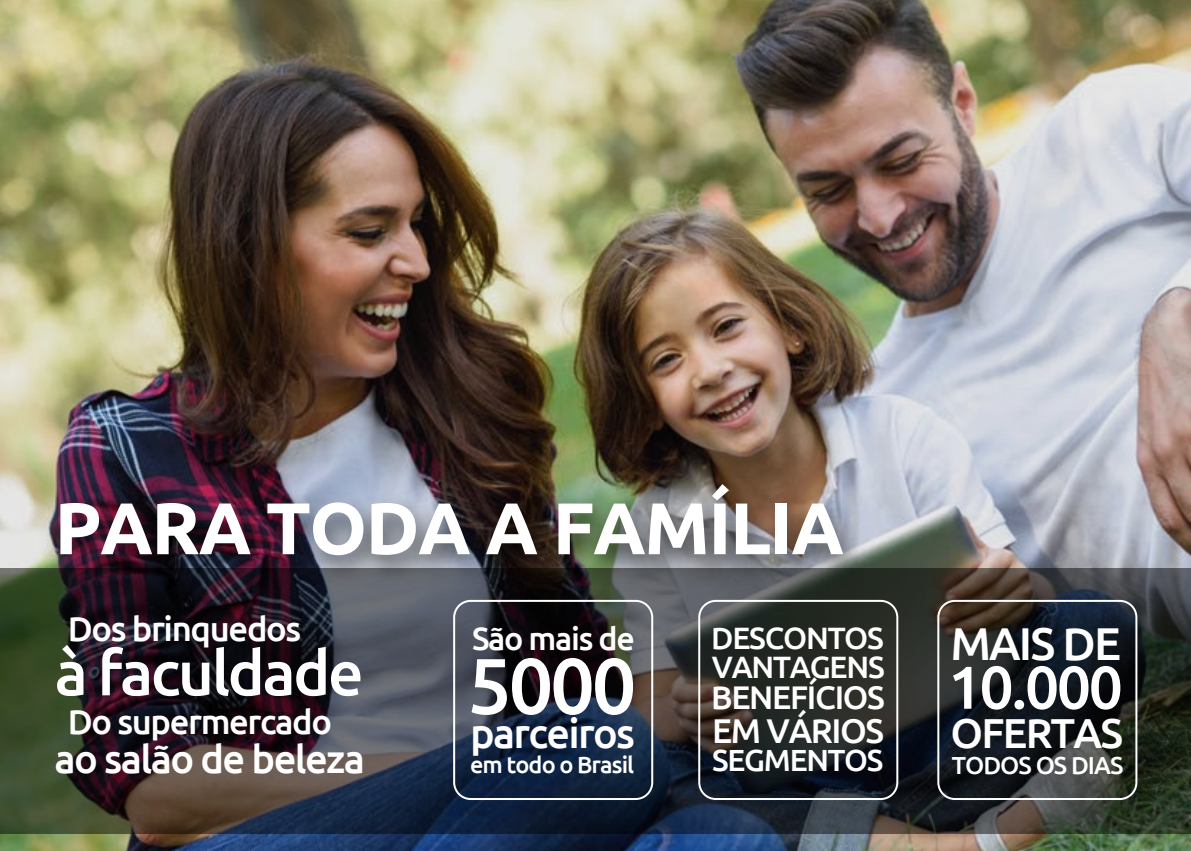
<style>
.page{position:relative;width:1191px;height:851px;background:#fff}
.page>*{position:absolute;margin:0;border:0;box-sizing:border-box;transform-origin:0 0}
.t1{font:500 78.6px "Ubuntu";color:#fff}
.t2{font:700 73px "Ubuntu";letter-spacing:-.02em;color:#fff}
.t3{font:500 62.4px "Ubuntu";letter-spacing:-.04em;color:#fff}
.t4{font:500 60.4px "Ubuntu";color:#fff}
.t5{font:500 46px "Ubuntu";letter-spacing:-.04em;color:#fff}
.t6{font:500 41.8px "Ubuntu";letter-spacing:-.04em;color:#fff}
.t7{font:500 41.4px "Ubuntu";letter-spacing:-.04em;color:#fff}
.t8{font:500 39.8px "Ubuntu";letter-spacing:-.04em;color:#fff}
.t9{font:500 34.6px "Ubuntu";letter-spacing:-.04em;color:#fff}
.t10{font:500 34.4px "Ubuntu";letter-spacing:-.04em;color:#fff}
.t11{font:500 32.8px "Ubuntu";letter-spacing:-.04em;color:#fff}
.t12{font:500 32.2px "Ubuntu";letter-spacing:-.04em;color:#fff}
.t13{font:500 30.8px/28.8px "Ubuntu";letter-spacing:-.04em;color:#fff}
.t14{font:500 30.6px "Ubuntu";letter-spacing:-.04em;color:#fff}
.t15{font:500 24.6px "Ubuntu";letter-spacing:-.04em;color:#fff}
.t16{font:500 23.6px "Ubuntu";letter-spacing:-.04em;color:#fff}
</style>
<div class="page">
<img style="left:0;top:0;width:1191px;height:850px">
<svg style="left:0;top:568px;width:1191px;height:265px;background:#2a2c2f"></svg>
<div style="left:453px;top:599px;width:200px;height:200px;border:2px solid #fff;border-radius:17px"></div>
<div style="left:698px;top:599px;width:200px;height:200px;border:2px solid #fff;border-radius:17px"></div>
<div style="left:937px;top:599px;width:200px;height:200px;border:2px solid #fff;border-radius:17px"></div>
<img style="left:30px;top:464px;width:850px;height:148px">
<h2 class="t2" style="left:55px;top:484px;width:791px">PARA TODA A FAMÍLIA</h2>
<p class="t9" style="left:68px;top:607px;width:235px">Dos brinquedos</p>
<h3 class="t3" style="left:55px;top:633px;width:310px">à faculdade</h3>
<p class="t9" style="left:68px;top:700px;width:266px">Do supermercado</p>
<p class="t8" style="left:55px;top:733px;width:312px">ao salão de beleza</p>
<p class="t12" style="left:472px;top:617px;width:164px">São mais de</p>
<h1 class="t1" style="left:467px;top:636px;width:171px">5000</h1>
<p class="t7" style="left:470px;top:706px;width:167px">parceiros</p>
<p class="t16" style="left:470px;top:749px;width:166px">em todo o Brasil</p>
<p class="t13" style="left:711px;top:622px;width:175px">DESCONTOS<br>VANTAGENS</p>
<p class="t11" style="left:711px;top:676px;width:175px">BENEFÍCIOS</p>
<p class="t10" style="left:712px;top:708px;width:173px">EM VÁRIOS</p>
<p class="t14" style="left:712px;top:740px;width:173px">SEGMENTOS</p>
<h3 class="t5" style="left:950px;top:614px;width:172px">MAIS DE</h3>
<h3 class="t4" style="left:947px;top:649px;width:177px">10.000</h3>
<p class="t6" style="left:950px;top:706px;width:174px">OFERTAS</p>
<p class="t15" style="left:951px;top:749px;width:173px">TODOS OS DIAS</p>
</div>
